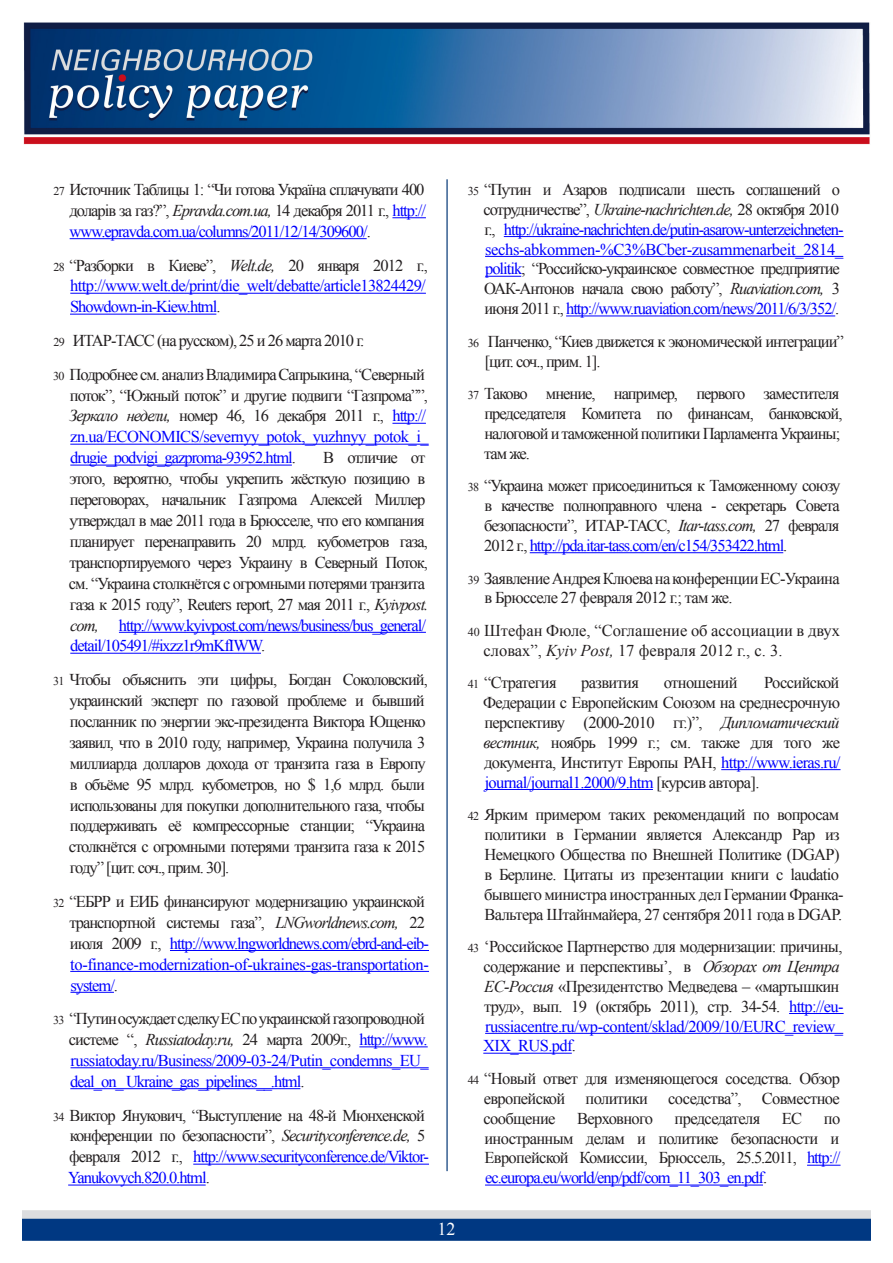
<style>
.page{position:relative;width:893px;height:1263px;background:#fff}
.page>*{position:absolute;margin:0;border:0;box-sizing:border-box;transform-origin:0 0}
.t1{font:18px "Times New Roman";color:#fff}
.End_note_text{font:16.5px/20.9px "Times New Roman";letter-spacing:-.06em;color:#231f20}
.End_note_text-2{font:16.5px/19.8px "Times New Roman";letter-spacing:-.04em;color:#231f20}
.End_note_text-3{font:16.5px/20.9px "Times New Roman";letter-spacing:-.06em;color:#00f}
.End_note_text-4{font:16.5px/20.9px "Times New Roman";letter-spacing:-.04em;color:#00f}
.End_note_text-5{font:16.5px/19.8px "Times New Roman";color:#231f20}
.s1{font-size:12px}
.s2{font-style:italic}
.s3{color:#00f}
.s4{font-size:12px;color:#231f20}
.s5{color:#231f20}
.s6{font-style:italic;color:#231f20}
</style>
<div class="page">
<img style="left:22px;top:1210px;width:849px;height:31px">
<img style="left:24px;top:22px;width:846px;height:122px">
<hr style="left:446px;top:179px;width:2px;height:992px;background:#365f91">
<hr style="left:392px;top:217px;width:34px;height:1px;background:#00f">
<hr style="left:70px;top:238px;width:297px;height:1px;background:#00f">
<hr style="left:70px;top:293px;width:356px;height:1px;background:#00f">
<hr style="left:70px;top:314px;width:146px;height:1px;background:#00f">
<hr style="left:392px;top:423px;width:34px;height:1px;background:#00f">
<hr style="left:70px;top:444px;width:359px;height:1px;background:#00f">
<hr style="left:70px;top:465px;width:222px;height:1px;background:#00f">
<hr style="left:119px;top:632px;width:307px;height:1px;background:#00f">
<hr style="left:70px;top:653px;width:191px;height:1px;background:#00f">
<hr style="left:170px;top:950px;width:259px;height:1px;background:#00f">
<hr style="left:70px;top:971px;width:359px;height:1px;background:#00f">
<hr style="left:70px;top:992px;width:44px;height:1px;background:#00f">
<hr style="left:359px;top:1046px;width:69px;height:1px;background:#00f">
<hr style="left:71px;top:1067px;width:358px;height:1px;background:#00f">
<hr style="left:70px;top:1088px;width:230px;height:1px;background:#00f">
<hr style="left:193px;top:1164px;width:236px;height:1px;background:#00f">
<hr style="left:68px;top:1185px;width:138px;height:1px;background:#00f">
<hr style="left:504px;top:236px;width:340px;height:1px;background:#00f">
<hr style="left:485px;top:256px;width:358px;height:1px;background:#00f">
<hr style="left:485px;top:276px;width:36px;height:1px;background:#00f">
<hr style="left:566px;top:316px;width:269px;height:1px;background:#00f">
<hr style="left:530px;top:552px;width:253px;height:1px;background:#00f">
<hr style="left:721px;top:769px;width:119px;height:1px;background:#00f">
<hr style="left:485px;top:789px;width:168px;height:1px;background:#00f">
<hr style="left:789px;top:1013px;width:55px;height:1px;background:#00f">
<hr style="left:485px;top:1033px;width:358px;height:1px;background:#00f">
<hr style="left:483px;top:1053px;width:89px;height:1px;background:#00f">
<hr style="left:807px;top:1165px;width:33px;height:1px;background:#00f">
<hr style="left:485px;top:1185px;width:278px;height:1px;background:#00f">
<p class="End_note_text" style="left:70px;top:179px;width:358px;text-align:justify;text-indent:-16px"><span class="s1">27</span> Источник Таблицы 1: “Чи готова Україна сплачувати 400 доларів за газ?”, <span class="s2">Epravda.com.ua,</span> 14 декабря 2011 г., <span class="s3">http:// www.epravda.com.ua/columns/2011/12/14/309600/</span>.</p>
<p class="End_note_text-4" style="left:70px;top:254px;width:359px;text-indent:-16px"><span class="s4">28</span> <span class="s5">“Разборки в Киеве”,</span> <span class="s6">Welt.de,</span> <span class="s5">20 января 2012 г., </span>http://www.welt.de/print/die_welt/debatte/article13824429/<br>Showdown-in-Kiew.html<span class="s5">.</span></p>
<p class="End_note_text" style="left:54px;top:330px;width:312px"><span class="s1">29</span> ИТАР-ТАСС (на русском), 25 и 26 марта 2010 г.</p>
<p class="End_note_text" style="left:69px;top:363px;width:361px;text-indent:-16px"><span class="s1">30</span> Подробнее см. анализ Владимира Сапрыкина, “Северный поток”, “Южный поток” и другие подвиги “Газпрома””, <span class="s2">Зеркало недели,</span> номер 46, 16 декабря 2011 г., <span class="s3">http:// zn.ua/ECONOMICS/severnyy_potok,_yuzhnyy_potok_i_ drugie_podvigi_gazproma-93952.html</span>.</p>
<p class="End_note_text" style="left:69px;top:447px;width:361px;text-indent:254px">В отличие от этого, вероятно, чтобы укрепить жёсткую позицию в переговорах, начальник Газпрома Алексей Миллер утверждал в мае 2011 года в Брюсселе, что его компания планирует перенаправить 20 млрд. кубометров газа, транспортируемого через Украину в Северный Поток, см. “Украина столкнётся с огромными потерями транзита газа к 2015 году”, Reuters report, 27 мая 2011 г., <span class="s2">Kyivpost. com,</span> <span class="s3">http://www.kyivpost.com/news/business/bus_general/ detail/105491/#ixzz1r9mKfIWW</span>.</p>
<p class="End_note_text" style="left:69px;top:669px;width:360px;text-indent:-16px"><span class="s1">31</span> Чтобы объяснить эти цифры, Богдан Соколовский, украинский эксперт по газовой проблеме и бывший посланник по энергии экс-президента Викторa Ющенко заявил, что в 2010 году, например, Украина получила 3 миллиарда долларов доходa от транзита газа в Европу в объёме 95 млрд. кубометров, но $ 1,6 млрд. были использованы для покупки дополнительного газа, чтобы поддерживать её компрессорные станции; “Украина столкнётся с огромными потерями транзита газа к 2015 году” [цит. соч., прим. 30].</p>
<p class="End_note_text-3" style="left:69px;top:891px;width:361px;text-indent:-16px"><span class="s4">32</span> <span class="s5">“ЕБРР и ЕИБ финансируют модернизацию украинской транспортной системы газа”,</span> <span class="s6">LNGworldnews.com,</span> <span class="s5">22 июля 2009 г.,</span> http://www.lngworldnews.com/ebrd-and-eib&shy;to-finance-modernization-of-ukraines-gas-transportation&shy;system/<span class="s5">.</span></p>
<p class="End_note_text-3" style="left:69px;top:1008px;width:361px;text-indent:-16px"><span class="s4">33</span> <span class="s5">“Путин осуждает сделку ЕС по украинской газопроводной системе “,</span> <span class="s6">Russiatoday.ru,</span> <span class="s5">24 марта 2009г.,</span> http://www. russiatoday.ru/Business/2009-03-24/Putin_condemns_EU_ deal_on_ Ukraine_gas_pipelines__.html<span class="s5">.</span></p>
<p class="End_note_text" style="left:68px;top:1104px;width:362px;text-indent:-15px"><span class="s1">34</span> Виктор Янукович, “Выступление на 48-й Мюнхенской конференции по безопасности”, <span class="s2">Securityconference.de,</span> 5 февраля 2012 г., <span class="s3">http://www.securityconference.de/Viktor-Yanukovych.820.0.html</span>.</p>
<p class="End_note_text" style="left:484px;top:179px;width:362px;line-height:19.8px;text-indent:-16px"><span class="s1">35</span> “Путин и Азаров подписали шесть соглашений о сотрудничестве”, <span class="s2">Ukraine-nachrichten.de,</span> 28 октября 2010 г., <span class="s3">http://ukraine-nachrichten.de/putin-asarow-unterzeichneten&shy;sechs-abkommen-%C3%BCber-zusammenarbeit_2814_ politik</span>; “Российско-украинское совместное предприятие ОАК-Антонов начала свою работу”, <span class="s2">Ruaviation.com,</span> 3 июня 2011 г., <span class="s3">http://www.ruaviation.com/news/2011/6/3/352/</span>.</p>
<p class="End_note_text" style="left:485px;top:331px;width:361px;line-height:19.8px;text-indent:-17px"><span class="s1">36</span> Панченко, “Киев движется к экономической интеграции” [цит. соч., прим. 1].</p>
<p class="End_note_text" style="left:484px;top:384px;width:360px;line-height:19.8px;text-indent:-16px"><span class="s1">37</span> Таково мнение, например, первого заместителя председателя Комитета по финансам, банковской, налоговой и таможенной политики Парламента Украины; там же.</p>
<p class="End_note_text" style="left:484px;top:476px;width:358px;line-height:19.8px;text-align:justify;text-indent:-16px"><span class="s1">38</span> “Украина может присоединиться к Таможенному союзу в качестве полноправного члена - секретарь Совета безопасности”, ИТАР-ТАСС, <span class="s2">Itar-tass.com,</span> 27 февраля 2012 г., <span class="s3">http://pda.itar-tass.com/en/c154/353422.html</span>.</p>
<p class="End_note_text-2" style="left:484px;top:568px;width:357px;text-indent:-17px"><span class="s1">39</span> Заявление Андрея Клюева на конференции ЕС-Украина в Брюсселе 27 февраля 2012 г.; там же.</p>
<p class="End_note_text-5" style="left:484px;top:620px;width:358px;text-indent:-16px"><span class="s1">40</span> Штефан Фюле, “Соглашение об ассоциации в двух словах”, <span class="s2">Kyiv Post,</span> 17 февраля 2012 г., c. 3.</p>
<p class="End_note_text-2" style="left:468px;top:673px;width:91px"><span class="s1">41</span> “Стратегия</p>
<p class="End_note_text-2" style="left:581px;top:673px;width:59px">развития</p>
<p class="End_note_text-2" style="left:664px;top:673px;width:75px">отношений</p>
<p class="End_note_text" style="left:483px;top:673px;width:359px;line-height:19.8px;text-align:justify;text-indent:281px">Российской Федерации с Европейским Союзом на среднесрочную перспективу (2000-2010 гг.)”, <span class="s2">Дипломатический вестник,</span> ноябрь 1999 г.; см. также для того же документа, Институт Европы РАН, <span class="s3">http://www.ieras.ru/ journal/journal1.2000/9.htm</span> [курсив автора].</p>
<p class="End_note_text-2" style="left:484px;top:805px;width:361px;text-indent:-16px"><span class="s1">42</span> Ярким примером таких рекомендаций по вопросам политики в Германии является Александр Рар из Немецкого Общества по Внешней Политике (DGAP) в Берлине. Цитаты из презентации книги с laudatio бывшего министра иностранных дел Германии Франка-Вальтера Штайнмайера, 27 сентября 2011 года в DGAP.</p>
<p class="End_note_text-2" style="left:483px;top:936px;width:362px;text-indent:-16px"><span class="s1">43</span> ‘Российское Партнерство для модернизации: причины, содержание и перспективы’, в <span class="s2">Обзорах от Центра ЕС-Россия</span> «Президентство Медведева – «мартышкин труд», вып. 19 (октябрь 2011), стр. 34-54. <span class="s3">http://eu&shy;russiacentre.ru/wp-content/sklad/2009/10/EURC_review_ XIX_RUS.pdf</span>.</p>
<p class="End_note_text" style="left:484px;top:1068px;width:358px;line-height:19.8px;text-align:justify;text-indent:-16px"><span class="s1">44</span> “Новый ответ для изменяющегося соседствa. Обзор европейской политики соседства”, Совместное сообщение</p>
<p class="End_note_text-2" style="left:577px;top:1108px;width:77px">Верховного</p>
<p class="End_note_text-2" style="left:675px;top:1108px;width:87px">председателя</p>
<p class="End_note_text" style="left:782px;top:1107px;width:22px">ЕС</p>
<p class="End_note_text" style="left:484px;top:1108px;width:358px;line-height:19.8px;text-align:justify;text-indent:339px">по иностранным делам и политике безопасности и Европейской Комиссии, Брюссель, 25.5.2011, <span class="s3">http:// ec.europa.eu/world/enp/pdf/com_11_303_en.pdf</span>.</p>
<p class="t1" style="left:437px;top:1217px;width:19px">12</p>
</div>
